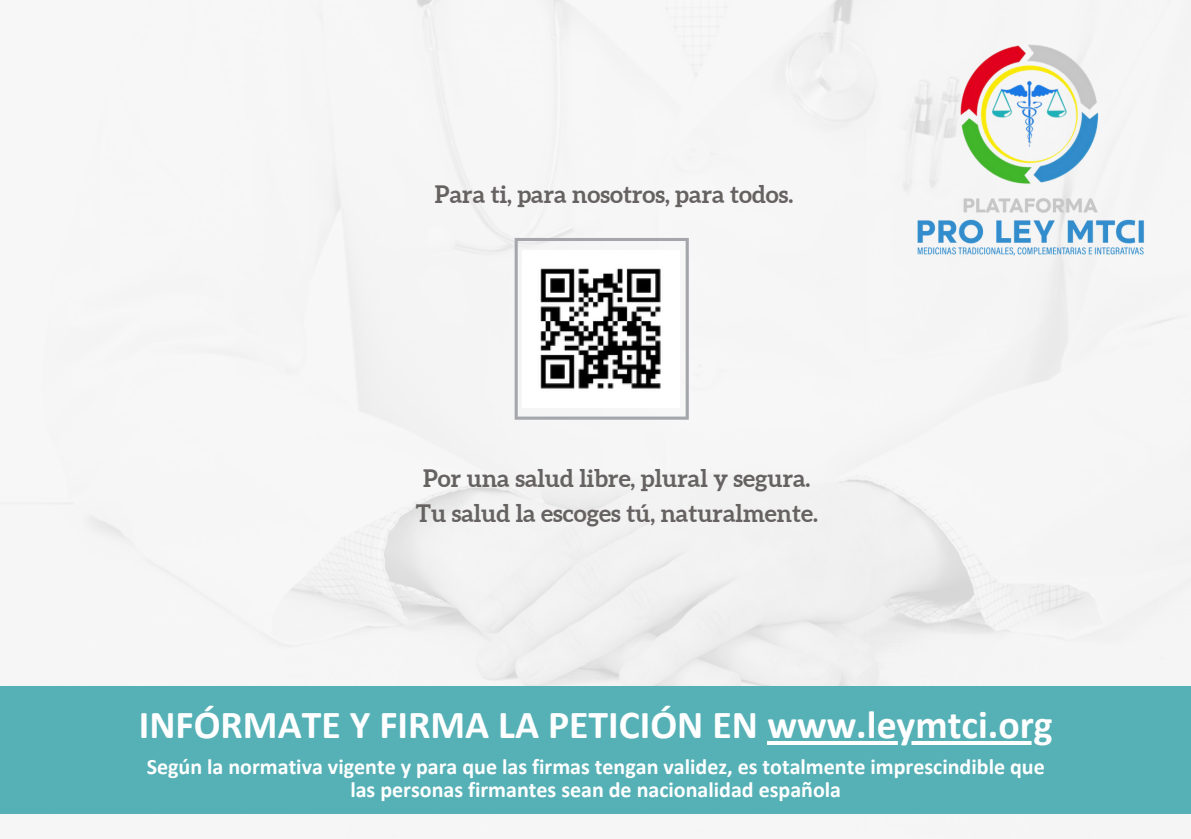
<style>
.page{position:relative;width:1191px;height:839px;background:#fff}
.page>*{position:absolute;margin:0;border:0;box-sizing:border-box;transform-origin:0 0}
.t1{font:700 39.8px "Calibri";color:#fff}
.t2{font:700 24px "Aleo";color:#656261}
.t3{font:700 22px/22.6px "Calibri";color:#fff;text-align:center}
</style>
<div class="page">
<div style="left:0;top:0;width:1191px;height:838px;background:#f6f6f6"></div>
<div style="left:0;top:685px;width:1191px;height:128px;background:#55b1b6"></div>
<svg style="left:515px;top:238px;width:174px;height:181px"></svg>
<img style="left:903px;top:27px;width:258px;height:249px">
<img style="left:522px;top:250px;width:158px;height:158px">
<hr style="left:767px;top:741px;width:286px;height:3px;background:#fff">
<p class="t2" style="left:435px;top:181px;width:360px">Para ti, para nosotros, para todos.</p>
<p class="t2" style="left:423px;top:464px;width:389px">Por una salud libre, plural y segura.</p>
<p class="t2" style="left:416px;top:499px;width:404px">Tu salud la escoges tú, naturalmente.</p>
<p class="t1" style="left:139px;top:708px;width:915px">INFÓRMATE Y FIRMA LA PETICIÓN EN www.leymtci.org</p>
<p class="t3" style="left:147px;top:757px;width:900px">Según la normativa vigente y para que las firmas tengan validez, es totalmente imprescindible que las personas firmantes sean de nacionalidad española</p>
</div>
